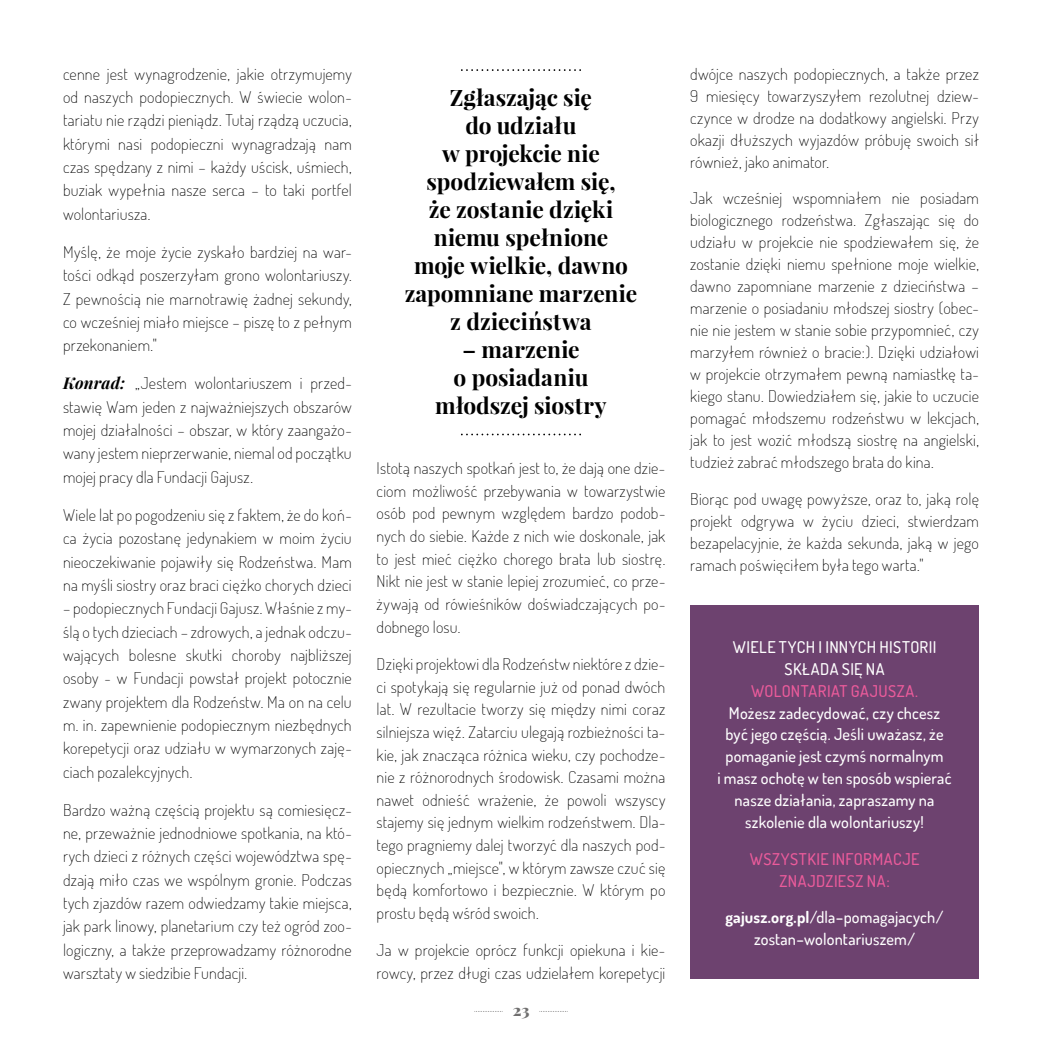
<style>
.page{position:relative;width:1042px;height:1042px;background:#fff}
.page>*{position:absolute;margin:0;border:0;box-sizing:border-box;transform-origin:0 0}
.t1{font:700 22.75px/28px "Playfair Display";color:#000;text-align:center}
.t2{font:300 16.1px/23.3px "Dosis Gajusz Extra";letter-spacing:.01em;color:#000;text-align:justify}
.t3{font:16.1px/21.9px "Dosis Gajusz Medium";letter-spacing:.01em;color:#fff;text-align:center}
.t4{font:16.1px/21.9px "Dosis Gajusz Medium";letter-spacing:.025em;color:#eb5b9b;text-align:center}
.t5{font:900 15.75px "Playfair Display";color:#706f6f}
.s1{font-family:"Playfair Display";font-weight:700;font-style:italic}
.s2{font-family:"Dosis Gajusz Bold"}
</style>
<div class="page">
<svg style="left:461px;top:69px;width:120px;height:2px"></svg>
<svg style="left:461px;top:434px;width:120px;height:1px"></svg>
<div style="left:690px;top:605px;width:289px;height:374px;background:#6d426f"></div>
<svg style="left:474px;top:1011px;width:28px;height:1px"></svg>
<svg style="left:539px;top:1011px;width:28px;height:1px"></svg>
<p class="t2" style="left:63px;top:62px;width:290px">cenne jest wynagrodzenie, jakie otrzymujemy od naszych podopiecznych. W świecie wolon&shy;tariatu nie rządzi pieniądz. Tutaj rządzą uczucia, którymi nasi podopieczni wynagradzają nam czas spędzany z nimi – każdy uścisk, uśmiech, buziak wypełnia nasze serca – to taki portfel wolontariusza.</p>
<p class="t2" style="left:63px;top:240px;width:290px">Myślę, że moje życie zyskało bardziej na war&shy;tości odkąd poszerzyłam grono wolontariuszy.<br>Z pewnością nie marnotrawię żadnej sekundy, co wcześniej miało miejsce – piszę to z pełnym przekonaniem."</p>
<p class="t2" style="left:63px;top:371px;width:290px"><span class="s1">Konrad:</span> „Jestem wolontariuszem i przed&shy;stawię Wam jeden z najważniejszych obszarów mojej działalności – obszar, w który zaangażo&shy;wany jestem nieprzerwanie, niemal od początku mojej pracy dla Fundacji Gajusz.</p>
<p class="t2" style="left:63px;top:503px;width:290px">Wiele lat po pogodzeniu się z faktem, że do koń&shy;ca życia pozostanę jedynakiem w moim życiu nieoczekiwanie pojawiły się Rodzeństwa. Mam na myśli siostry oraz braci ciężko chorych dzieci</p>
<p class="t2" style="left:63px;top:596px;width:290px">– podopiecznych Fundacji Gajusz. Właśnie z my&shy;ślą o tych dzieciach – zdrowych, a jednak odczu&shy;wających bolesne skutki choroby najbliższej osoby - w Fundacji powstał projekt potocznie zwany projektem dla Rodzeństw. Ma on na celu m. in. zapewnienie podopiecznym niezbędnych korepetycji oraz udziału w wymarzonych zaję&shy;ciach pozalekcyjnych.</p>
<p class="t2" style="left:63px;top:798px;width:290px">Bardzo ważną częścią projektu są comiesięcz&shy;ne, przeważnie jednodniowe spotkania, na któ&shy;rych dzieci z różnych części województwa spę&shy;dzają miło czas we wspólnym gronie. Podczas tych zjazdów razem odwiedzamy takie miejsca, jak park linowy, planetarium czy też ogród zoo&shy;logiczny, a także przeprowadzamy różnorodne warsztaty w siedzibie Fundacji.</p>
<h1 class="t1" style="left:405px;top:83px;width:234px">Zgłaszając się<br>do udziału<br>w projekcie nie spodziewałem się,<br>że zostanie dzięki niemu spełnione<br>moje wielkie, dawno zapomniane marzenie z dzieciństwa</h1>
<h1 class="t1" style="left:435px;top:335px;width:173px">– marzenie<br>o posiadaniu młodszej siostry</h1>
<p class="t2" style="left:377px;top:456px;width:290px;line-height:22.6px">Istotą naszych spotkań jest to, że dają one dzie&shy;ciom możliwość przebywania w towarzystwie osób pod pewnym względem bardzo podob&shy;nych do siebie. Każde z nich wie doskonale, jak to jest mieć ciężko chorego brata lub siostrę.<br>Nikt nie jest w stanie lepiej zrozumieć, co prze&shy;żywają od rówieśników doświadczających po&shy;dobnego losu.</p>
<p class="t2" style="left:377px;top:652px;width:290px;line-height:22.6px">Dzięki projektowi dla Rodzeństw niektóre z dzie&shy;ci spotykają się regularnie już od ponad dwóch lat. W rezultacie tworzy się między nimi coraz silniejsza więź. Zatarciu ulegają rozbieżności ta&shy;kie, jak znacząca różnica wieku, czy pochodze&shy;nie z różnorodnych środowisk. Czasami można nawet odnieść wrażenie, że powoli wszyscy stajemy się jednym wielkim rodzeństwem. Dla&shy;tego pragniemy dalej tworzyć dla naszych pod&shy;opiecznych „miejsce", w którym zawsze czuć się będą komfortowo i bezpiecznie. W którym po prostu będą wśród swoich.</p>
<p class="t2" style="left:377px;top:939px;width:290px;line-height:22.6px">Ja w projekcie oprócz funkcji opiekuna i kie&shy;rowcy, przez długi czas udzielałem korepetycji</p>
<p class="t5" style="left:513px;top:1000px;width:18px">23</p>
<p class="t2" style="left:690px;top:62px;width:290px;line-height:21.9px">dwójce naszych podopiecznych, a także przez 9 miesięcy towarzyszyłem rezolutnej dziew&shy;czynce w drodze na dodatkowy angielski. Przy okazji dłuższych wyjazdów próbuję swoich sił również, jako animator.</p>
<p class="t2" style="left:690px;top:187px;width:290px;line-height:21.9px">Jak wcześniej wspomniałem nie posiadam biologicznego rodzeństwa. Zgłaszając się do udziału w projekcie nie spodziewałem się, że zostanie dzięki niemu spełnione moje wielkie, dawno zapomniane marzenie z dzieciństwa – marzenie o posiadaniu młodszej siostry (obec&shy;nie nie jestem w stanie sobie przypomnieć, czy marzyłem również o bracie:). Dzięki udziałowi w projekcie otrzymałem pewną namiastkę ta&shy;kiego stanu. Dowiedziałem się, jakie to uczucie pomagać młodszemu rodzeństwu w lekcjach, jak to jest wozić młodszą siostrę na angielski, tudzież zabrać młodszego brata do kina.</p>
<p class="t2" style="left:690px;top:487px;width:290px;line-height:21.9px">Biorąc pod uwagę powyższe, oraz to, jaką rolę projekt odgrywa w życiu dzieci, stwierdzam bezapelacyjnie, że każda sekunda, jaką w jego ramach poświęciłem była tego warta."</p>
<p class="t3" style="left:733px;top:636px;width:205px">WIELE TYCH I INNYCH HISTORII<br>SKŁADA SIĘ NA</p>
<p class="t4" style="left:751px;top:679px;width:169px">WOLONTARIAT GAJUSZA.</p>
<p class="t3" style="left:717px;top:701px;width:236px">Możesz zadecydować, czy chcesz być jego częścią. Jeśli uważasz, że pomaganie jest czymś normalnym<br>i masz ochotę w ten sposób wspierać nasze działania, zapraszamy na szkolenie dla wolontariuszy!</p>
<p class="t4" style="left:750px;top:847px;width:171px">WSZYSTKIE INFORMACJE<br>ZNAJDZIESZ NA:</p>
<p class="t3" style="left:725px;top:906px;width:219px"><span class="s2">gajusz.org.pl</span>/dla–pomagajacych/ zostan–wolontariuszem/</p>
</div>
